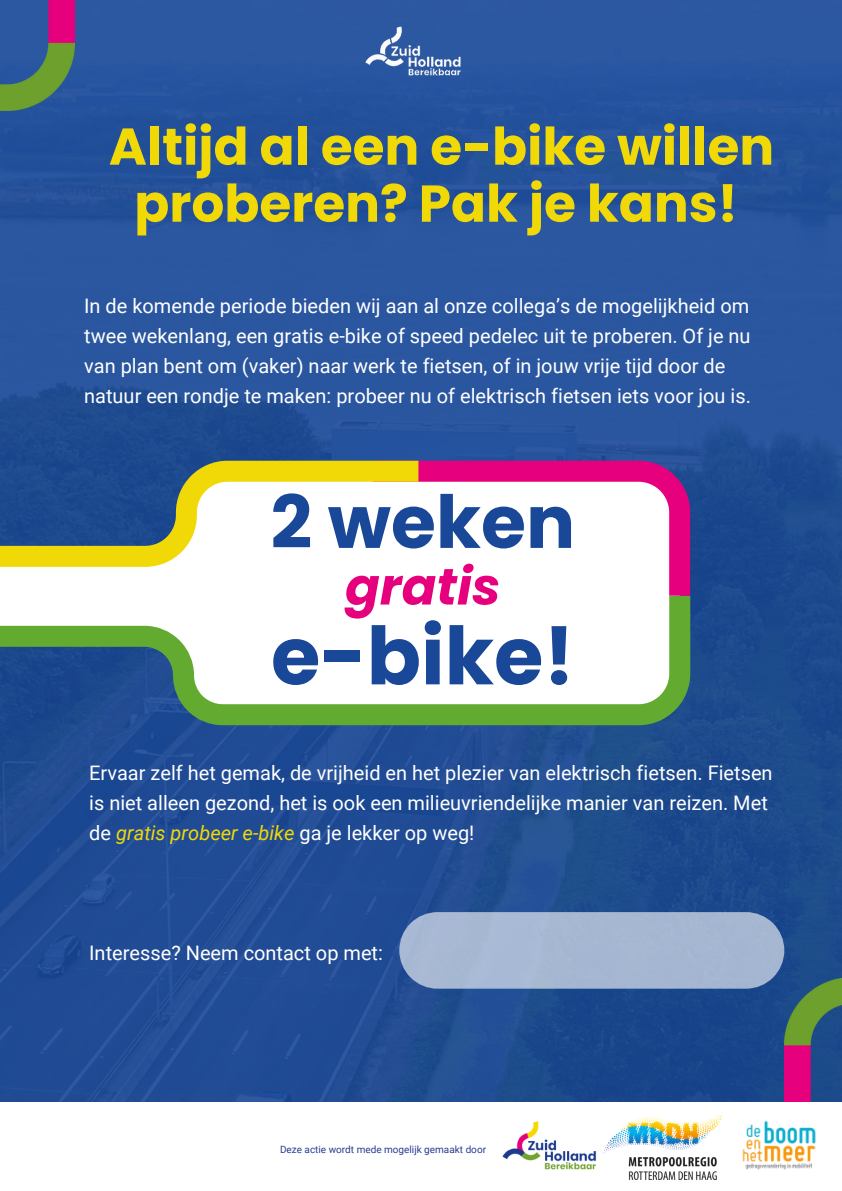
<style>
.page{position:relative;width:842px;height:1191px;background:#fff}
.page>*{position:absolute;margin:0;border:0;box-sizing:border-box;transform-origin:0 0}
.t1{font:700 80px "Poppins";color:#194898}
.t2{font:700 73px "Poppins";color:#194898}
.t3{font:700 51.7px/57px "Poppins";color:#f1d907;text-align:center}
.t4{font:italic 700 51px "Poppins";color:#e6007e}
.t5{font:20px/30px "Roboto";color:#fff}
.t6{font:10px "Roboto";color:#293c91}
.s1{font-style:italic;color:#f1d907}
</style>
<div class="page">
<img style="left:0;top:0;width:842px;height:1101px">
<img style="left:356px;top:24px;width:125px;height:60px">
<img style="left:0;top:0;width:74px;height:111px">
<svg style="left:0;top:577px;width:701px;height:163px"></svg>
<svg style="left:352px;top:450px;width:349px;height:166px"></svg>
<svg style="left:0;top:450px;width:439px;height:127px"></svg>
<div style="left:399px;top:912px;width:385px;height:76px;background:#a5b7d1"></div>
<img style="left:784px;top:977px;width:58px;height:124px">
<img style="left:502px;top:1121px;width:102px;height:49px">
<img style="left:742px;top:1120px;width:74px;height:50px">
<img style="left:604px;top:1115px;width:118px;height:64px">
<p class="t3" style="left:109px;top:118px;width:667px">Altijd al een e-bike willen proberen? Pak je kans!</p>
<h2 class="t5" style="left:84px;top:291px;width:668px">In de komende periode bieden wij aan al onze collega’s de mogelijkheid om twee wekenlang, een gratis e-bike of speed pedelec uit te proberen. Of je nu van plan bent om (vaker) naar werk te fietsen, of in jouw vrije tijd door de natuur een rondje te maken: probeer nu of elektrisch fietsen iets voor jou is.</h2>
<h3 class="t2" style="left:271px;top:471px;width:306px">2 weken</h3>
<h1 class="t4" style="left:345px;top:551px;width:157px">gratis</h1>
<h2 class="t1" style="left:271px;top:600px;width:305px">e-bike!</h2>
<h1 class="t5" style="left:89px;top:758px;width:685px">Ervaar zelf het gemak, de vrijheid en het plezier van elektrisch fietsen. Fietsen is niet alleen gezond, het is ook een milieuvriendelijke manier van reizen. Met de <span class="s1">gratis probeer e-bike</span> ga je lekker op weg!</h1>
<h3 class="t5" style="left:89px;top:938px;width:295px">Interesse? Neem contact op met:</h3>
<p class="t6" style="left:280px;top:1143px;width:208px">Deze actie wordt mede mogelijk gemaakt door</p>
</div>
